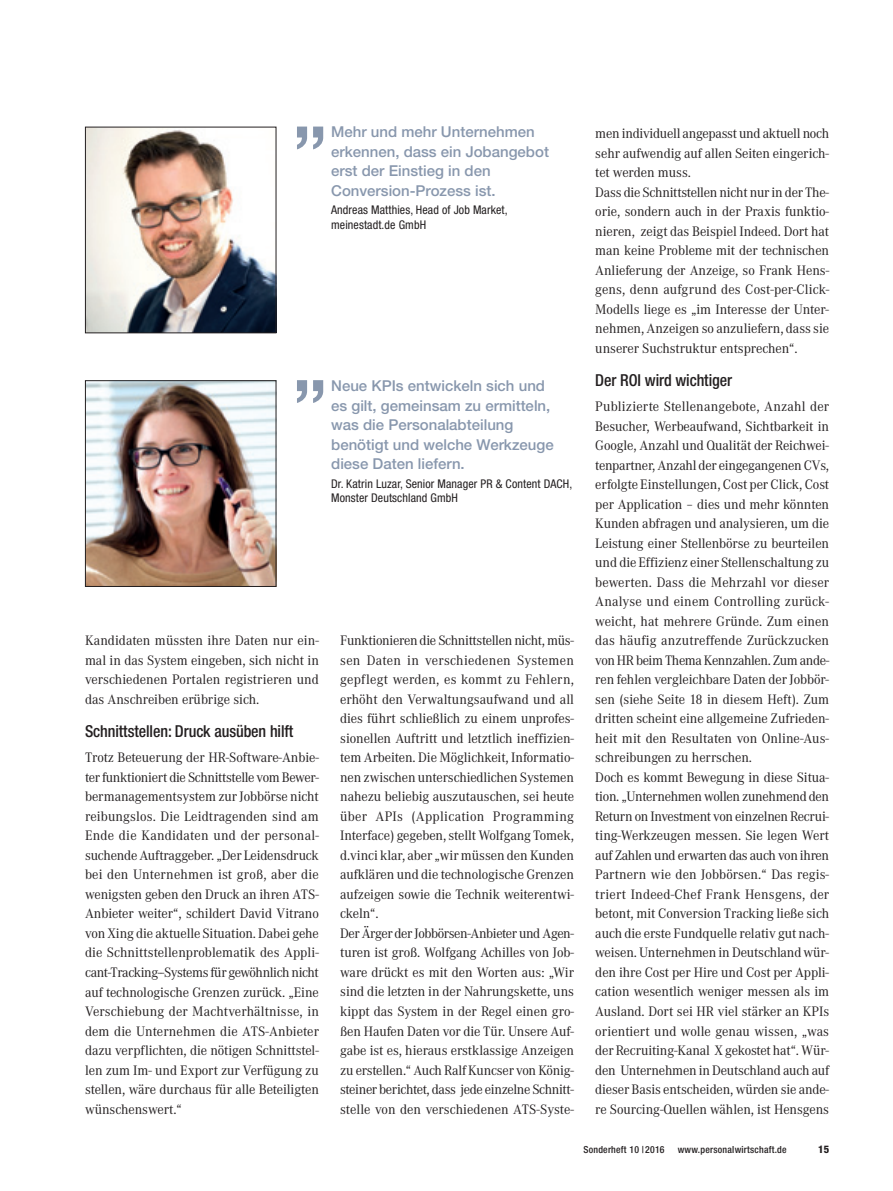
<style>
.page{position:relative;width:893px;height:1191px;background:#fff}
.page>*{position:absolute;margin:0;border:0;box-sizing:border-box;transform-origin:0 0}
.t1{font:500 81px "Helvetica Neue";color:#8897ad}
.t2{font:500 condensed 16.5px "Helvetica Neue";letter-spacing:-.005em;color:#231f20}
.t3{font:500 15px/19.5px "Helvetica Neue";color:#8897ad}
.t4{font:14.25px/19.5px "Corporate A";letter-spacing:-.005em;color:#231f20}
.t5{font:condensed 12px/14.2px "Helvetica Neue";letter-spacing:.01em;color:#231f20}
.t6{font:800 condensed 10.5px "Helvetica Neue";color:#231f20}
.t7{font:500 condensed 9.75px "Helvetica Neue";letter-spacing:.025em;color:#231f20}
</style>
<div class="page">
<img style="left:87px;top:129px;width:187px;height:202px">
<div style="left:85px;top:127px;width:191px;height:206px;border:1px solid #231f20"></div>
<img style="left:87px;top:382px;width:187px;height:203px">
<div style="left:85px;top:380px;width:191px;height:207px;border:1px solid #231f20"></div>
<h1 class="t1" style="left:292px;top:80px;width:37px">„</h1>
<p class="t3" style="left:331px;top:124px;width:219px">Mehr und mehr Unternehmen erkennen, dass ein Jobangebot erst der Einstieg in den<br>Conversion-Prozess ist.</p>
<p class="t5" style="left:331px;top:204px;width:178px">Andreas Matthies, Head of Job Market, meinestadt.de GmbH</p>
<h1 class="t1" style="left:292px;top:333px;width:37px">„</h1>
<p class="t3" style="left:331px;top:377px;width:224px">Neue KPIs entwickeln sich und es gilt, gemeinsam zu ermitteln, was die Personalabteilung benötigt und welche Werkzeuge diese Daten liefern.</p>
<p class="t5" style="left:331px;top:477px;width:243px">Dr. Katrin Luzar, Senior Manager PR &amp; Content DACH,<br>Monster Deutschland GmbH</p>
<p class="t4" style="left:85px;top:632px;width:235px;text-align:justify">Kandidaten müssten ihre Daten nur ein&shy;mal in das System eingeben, sich nicht in verschiedenen Portalen registrieren und das Anschreiben erübrige sich.</p>
<p class="t2" style="left:85px;top:725px;width:210px">Schnittstellen: Druck ausüben hilft</p>
<p class="t4" style="left:85px;top:749px;width:235px;text-align:justify">Trotz Beteuerung der HR-Software-Anbie&shy;ter funktioniert die Schnittstelle vom Bewer&shy;bermanagementsystem zur Jobbörse nicht reibungslos. Die Leidtragenden sind am Ende die Kandidaten und der personal&shy;suchende Auftraggeber. „Der Leidensdruck bei den Unternehmen ist groß, aber die wenigsten geben den Druck an ihren ATS-Anbieter weiter“, schildert David Vitrano von Xing die aktuelle Situation. Dabei gehe die Schnittstellenproblematik des Appli&shy;cant-Tracking--Systems für gewöhnlich nicht auf technologische Grenzen zurück. „Eine Verschiebung der Machtverhältnisse, in dem die Unternehmen die ATS-Anbieter dazu verpflichten, die nötigen Schnittstel&shy;len zum Im- und Export zur Verfügung zu stellen, wäre durchaus für alle Beteiligten wünschenswert.“</p>
<p class="t4" style="left:340px;top:632px;width:235px">Funktionieren die Schnittstellen nicht, müs&shy;sen Daten in verschiedenen Systemen gepflegt werden, es kommt zu Fehlern, erhöht den Verwaltungsaufwand und all dies führt schließlich zu einem unprofes&shy;sionellen Auftritt und letztlich ineffizien&shy;tem Arbeiten. Die Möglichkeit, Informatio&shy;nen zwischen unterschiedlichen Systemen nahezu beliebig auszutauschen, sei heute über APIs (Application Programming Interface) gegeben, stellt Wolfgang Tomek, d.vinci klar, aber „wir müssen den Kunden aufklären und die technologische Grenzen aufzeigen sowie die Technik weiterentwi&shy;ckeln“.<br>Der Ärger der Jobbörsen-Anbieter und Agen&shy;turen ist groß. Wolfgang Achilles von Job&shy;ware drückt es mit den Worten aus: „Wir sind die letzten in der Nahrungskette, uns kippt das System in der Regel einen gro&shy;ßen Haufen Daten vor die Tür. Unsere Auf&shy;gabe ist es, hieraus erstklassige Anzeigen zu erstellen.“ Auch Ralf Kuncser von König&shy;steiner berichtet, dass jede einzelne Schnitt&shy;stelle von den verschiedenen ATS-Syste-</p>
<p class="t4" style="left:595px;top:125px;width:235px">men individuell angepasst und aktuell noch sehr aufwendig auf allen Seiten eingerich&shy;tet werden muss.<br>Dass die Schnittstellen nicht nur in der The&shy;orie, sondern auch in der Praxis funktio&shy;nieren, zeigt das Beispiel Indeed. Dort hat man keine Probleme mit der technischen Anlieferung der Anzeige, so Frank Hens&shy;gens, denn aufgrund des Cost-per-Click-Modells liege es „im Interesse der Unter&shy;nehmen, Anzeigen so anzuliefern, dass sie unserer Suchstruktur entsprechen“.</p>
<p class="t2" style="left:595px;top:374px;width:138px">Der ROI wird wichtiger</p>
<p class="t4" style="left:595px;top:398px;width:235px">Publizierte Stellenangebote, Anzahl der Besucher, Werbeaufwand, Sichtbarkeit in Google, Anzahl und Qualität der Reichwei&shy;tenpartner, Anzahl der eingegangenen CVs, erfolgte Einstellungen, Cost per Click, Cost per Application – dies und mehr könnten Kunden abfragen und analysieren, um die Leistung einer Stellenbörse zu beurteilen und die Effizienz einer Stellenschaltung zu bewerten. Dass die Mehrzahl vor dieser Analyse und einem Controlling zurück&shy;weicht, hat mehrere Gründe. Zum einen das häufig anzutreffende Zurückzucken von HR beim Thema Kennzahlen. Zum ande&shy;ren fehlen vergleichbare Daten der Jobbör&shy;sen (siehe Seite 18 in diesem Heft). Zum dritten scheint eine allgemeine Zufrieden&shy;heit mit den Resultaten von Online-Aus&shy;schreibungen zu herrschen.<br>Doch es kommt Bewegung in diese Situa&shy;tion. „Unternehmen wollen zunehmend den Return on Investment von einzelnen Recrui&shy;ting-Werkzeugen messen. Sie legen Wert auf Zahlen und erwarten das auch von ihren Partnern wie den Jobbörsen.“ Das regis&shy;triert Indeed-Chef Frank Hensgens, der betont, mit Conversion Tracking ließe sich auch die erste Fundquelle relativ gut nach&shy;weisen. Unternehmen in Deutschland wür&shy;den ihre Cost per Hire und Cost per Appli&shy;cation wesentlich weniger messen als im Ausland. Dort sei HR viel stärker an KPIs orientiert und wolle genau wissen, „was der Recruiting-Kanal X gekostet hat“. Wür&shy;den Unternehmen in Deutschland auch auf dieser Basis entscheiden, würden sie ande&shy;re Sourcing-Quellen wählen, ist Hensgens</p>
<p class="t7" style="left:583px;top:1145px;width:83px">Sonderheft 10 |2016</p>
<p class="t7" style="left:678px;top:1145px;width:110px">www.personalwirtschaft.de</p>
<p class="t6" style="left:818px;top:1145px;width:12px">15</p>
</div>
